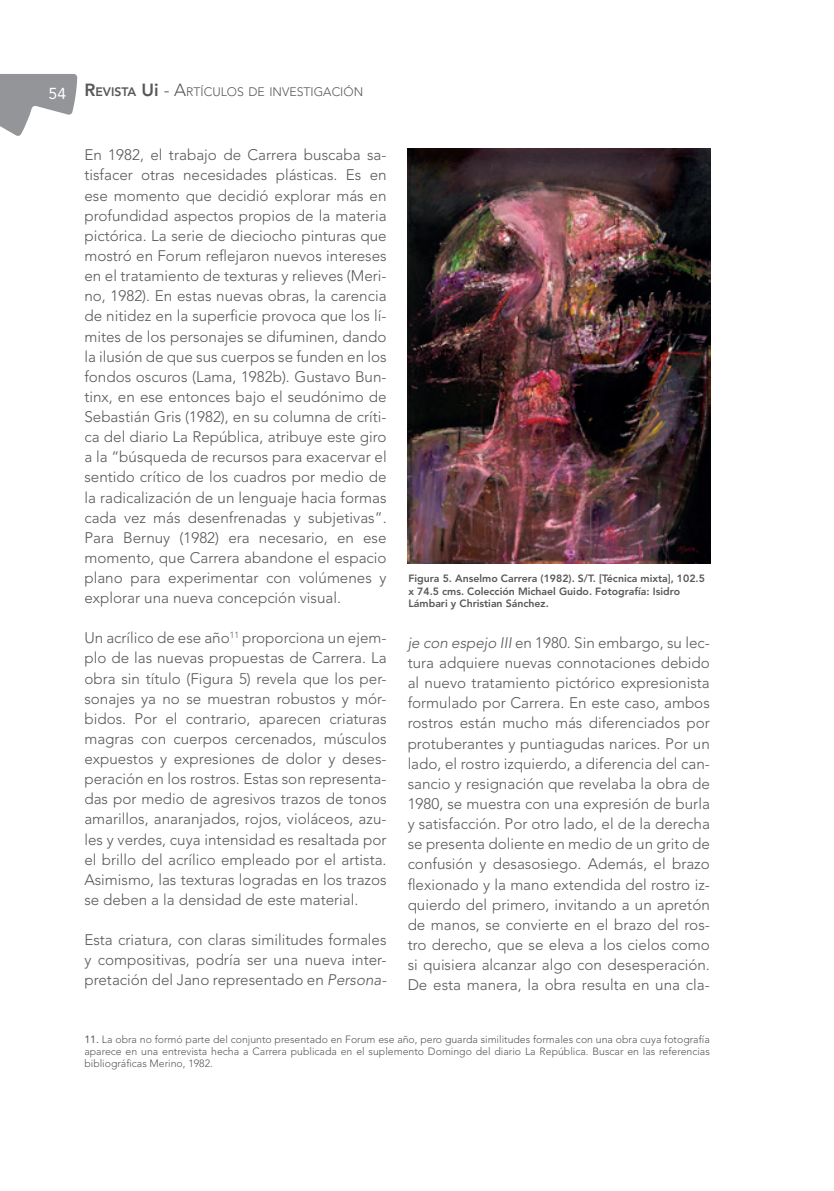
<style>
.page{position:relative;width:834px;height:1191px;background:#fff}
.page>*{position:absolute;margin:0;border:0;box-sizing:border-box;transform-origin:0 0}
.t1{font:15.75px "Avenir LT Std";color:#fff}
.t2{font:300 15.22px/20.1px "Avenir LT Std";color:#57585a;text-align:justify}
.t3{font:300 12.25px "Avenir LT Std";color:#57585a}
.t4{font:300 10.5px/12.2px "Avenir LT Std";color:#57585a;text-align:justify}
.t5{font:800 10.5px/12.2px "Avenir LT Std";color:#57585a}
.s1{font-weight:800;font-size:17.5px}
.s2{font-weight:800}
.s3{font-size:17.5px}
.s4{font-style:italic}
.s5{font-weight:400}
</style>
<div class="page">
<svg style="left:0;top:74px;width:77px;height:62px"></svg>
<img style="left:407px;top:149px;width:303px;height:414px">
<p class="t1" style="left:49px;top:84px;width:19px">54</p>
<p class="t3" style="left:84px;top:85px;width:280px"><span class="s1">R</span><span class="s2">EVISTA</span> <span class="s1">U</span><span class="s1">i</span> <span class="s3">- A</span>RTÍCULOS DE INVESTIGACIÓN</p>
<p class="t2" style="left:84px;top:145px;width:304px">En 1982, el trabajo de Carrera buscaba sa&shy;tisfacer otras necesidades plásticas. Es en ese momento que decidió explorar más en profundidad aspectos propios de la materia pictórica. La serie de dieciocho pinturas que mostró en Forum reflejaron nuevos intereses en el tratamiento de texturas y relieves (Meri&shy;no, 1982). En estas nuevas obras, la carencia de nitidez en la superficie provoca que los lí&shy;mites de los personajes se difuminen, dando la ilusión de que sus cuerpos se funden en los fondos oscuros (Lama, 1982b). Gustavo Bun&shy;tinx, en ese entonces bajo el seudónimo de Sebastián Gris (1982), en su columna de críti&shy;ca del diario La República, atribuye este giro a la “búsqueda de recursos para exacervar el sentido crítico de los cuadros por medio de la radicalización de un lenguaje hacia formas cada vez más desenfrenadas y subjetivas”.<br>Para Bernuy (1982) era necesario, en ese momento, que Carrera abandone el espacio plano para experimentar con volúmenes y explorar una nueva concepción visual.</p>
<p class="t2" style="left:84px;top:628px;width:304px">Un acrílico de ese año<sup>11</sup> proporciona un ejem&shy;plo de las nuevas propuestas de Carrera. La obra sin título (Figura 5) revela que los per&shy;sonajes ya no se muestran robustos y mór&shy;bidos. Por el contrario, aparecen criaturas magras con cuerpos cercenados, músculos expuestos y expresiones de dolor y deses&shy;peración en los rostros. Estas son representa&shy;das por medio de agresivos trazos de tonos amarillos, anaranjados, rojos, violáceos, azu&shy;les y verdes, cuya intensidad es resaltada por el brillo del acrílico empleado por el artista.<br>Asimismo, las texturas logradas en los trazos se deben a la densidad de este material.</p>
<p class="t2" style="left:84px;top:929px;width:304px">Esta criatura, con claras similitudes formales y compositivas, podría ser una nueva inter&shy;pretación del Jano representado en <span class="s4">Persona-</span></p>
<p class="t5" style="left:408px;top:572px;width:298px">Figura 5. Anselmo Carrera (1982). S/T. [Técnica mixta], 102.5 x 74.5 cms. Colección Michael Guido. Fotografía: Isidro<br>Lámbari y Christian Sánchez.</p>
<p class="t2" style="left:407px;top:632px;width:304px"><span class="s4">je con espejo III</span> en 1980. Sin embargo, su lec&shy;tura adquiere nuevas connotaciones debido al nuevo tratamiento pictórico expresionista formulado por Carrera. En este caso, ambos rostros están mucho más diferenciados por protuberantes y puntiagudas narices. Por un lado, el rostro izquierdo, a diferencia del can&shy;sancio y resignación que revelaba la obra de 1980, se muestra con una expresión de burla y satisfacción. Por otro lado, el de la derecha se presenta doliente en medio de un grito de confusión y desasosiego. Además, el brazo flexionado y la mano extendida del rostro iz&shy;quierdo del primero, invitando a un apretón de manos, se convierte en el brazo del ros&shy;tro derecho, que se eleva a los cielos como si quisiera alcanzar algo con desesperación.<br>De esta manera, la obra resulta en una cla-</p>
<p class="t4" style="left:84px;top:1032px;width:627px"><span class="s5">11.</span> La obra no formó parte del conjunto presentado en Forum ese año, pero guarda similitudes formales con una obra cuya fotografía aparece en una entrevista hecha a Carrera publicada en el suplemento Domingo del diario La República. Buscar en las referencias bibliográficas Merino, 1982.</p>
</div>
